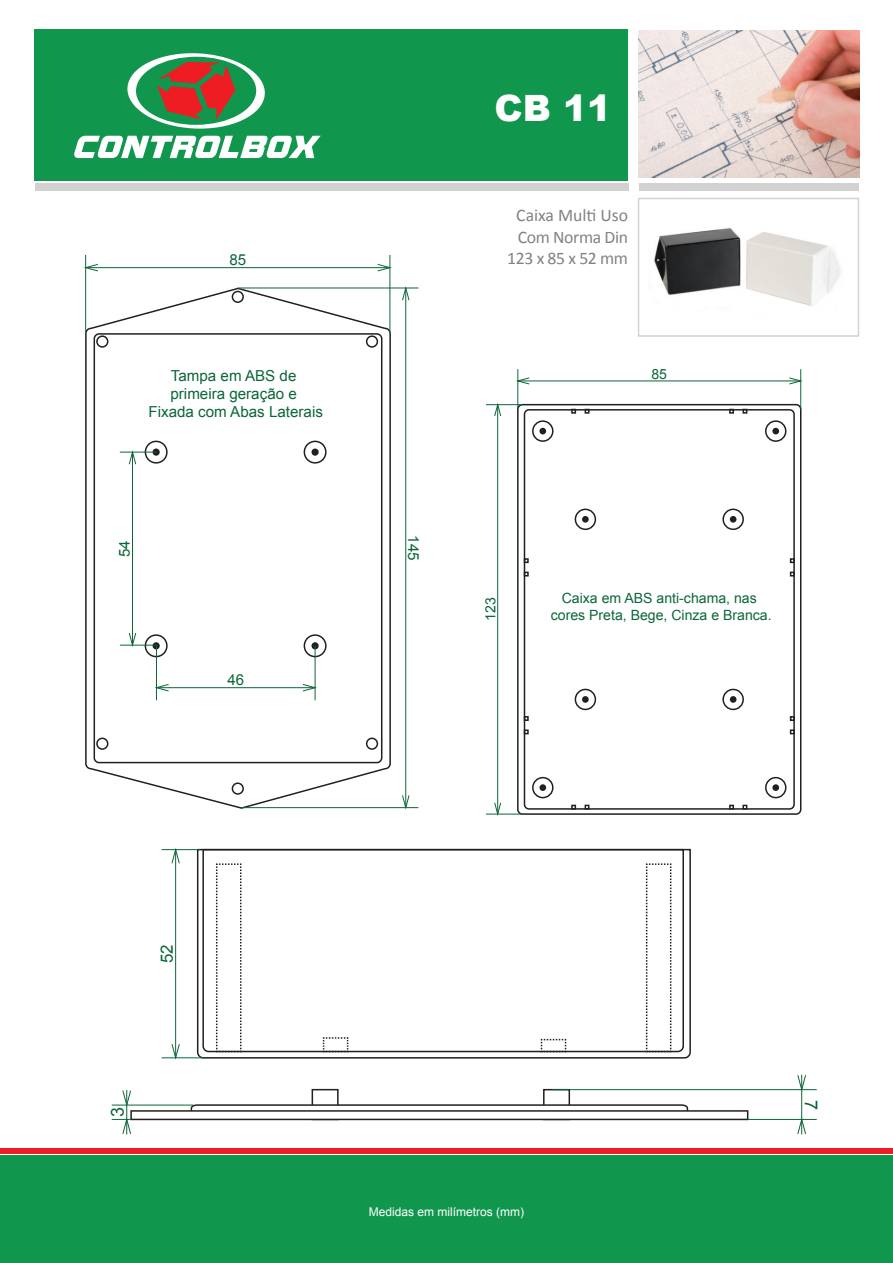
<style>
.page{position:relative;width:893px;height:1263px;background:#fff}
.page>*{position:absolute;margin:0;border:0;box-sizing:border-box;transform-origin:0 0}
.t1{font:900 36.3px "Arial";color:#fff}
.t2{font:18px "Arial";color:#0c6638}
.t3{font:17.7px/21.3px "Calibri";letter-spacing:-.02em;color:#808285;text-align:center}
.t4{font:16.95px "Arial";color:#0c6638}
.t5{font:15.15px/18.1px "Arial";color:#0c6638;text-align:center}
.t6{font:14.1px "Arial";color:#0c6638}
.t7{font:12px "Arial";color:#fff}
</style>
<div class="page">
<div style="left:34px;top:29px;width:594px;height:152px;background:#11964e"></div>
<div style="left:639px;top:183px;width:219px;height:8px;background:#d3d2d2"></div>
<div style="left:638px;top:198px;width:221px;height:139px;border:2px solid #d3d2d2"></div>
<div style="left:35px;top:183px;width:593px;height:8px;background:#d3d2d2"></div>
<div style="left:0;top:1156px;width:893px;height:107px;background:#11964e"></div>
<div style="left:0;top:1148px;width:893px;height:6px;background:#ee1d23"></div>
<img style="left:639px;top:30px;width:220px;height:147px">
<svg style="left:127px;top:53px;width:138px;height:76px"></svg>
<svg style="left:74px;top:136px;width:247px;height:22px"></svg>
<div style="left:517px;top:404px;width:284px;height:411px;border:2px solid #231f20;border-radius:5px"></div>
<div style="left:524px;top:409px;width:271px;height:401px;border:2px solid #231f20;border-radius:5px"></div>
<svg style="left:524px;top:558px;width:5px;height:5px"></svg>
<svg style="left:524px;top:572px;width:5px;height:4px"></svg>
<svg style="left:524px;top:716px;width:5px;height:5px"></svg>
<svg style="left:524px;top:729px;width:5px;height:5px"></svg>
<svg style="left:790px;top:716px;width:5px;height:5px"></svg>
<svg style="left:790px;top:729px;width:5px;height:5px"></svg>
<svg style="left:790px;top:558px;width:5px;height:5px"></svg>
<svg style="left:790px;top:572px;width:5px;height:4px"></svg>
<svg style="left:742px;top:409px;width:5px;height:5px"></svg>
<svg style="left:729px;top:409px;width:5px;height:5px"></svg>
<svg style="left:585px;top:409px;width:4px;height:5px"></svg>
<svg style="left:571px;top:409px;width:5px;height:5px"></svg>
<svg style="left:742px;top:805px;width:5px;height:4px"></svg>
<svg style="left:729px;top:805px;width:5px;height:4px"></svg>
<svg style="left:585px;top:805px;width:4px;height:4px"></svg>
<svg style="left:571px;top:805px;width:5px;height:4px"></svg>
<div style="left:575px;top:509px;width:21px;height:21px;border:2px solid #231f20;border-radius:50%"></div>
<div style="left:582px;top:516px;width:7px;height:7px;background:#231f20;border-radius:50%"></div>
<div style="left:575px;top:689px;width:21px;height:21px;border:2px solid #231f20;border-radius:50%"></div>
<div style="left:582px;top:696px;width:7px;height:7px;background:#231f20;border-radius:50%"></div>
<div style="left:722px;top:509px;width:22px;height:21px;border:2px solid #231f20;border-radius:50%"></div>
<div style="left:730px;top:516px;width:6px;height:7px;background:#231f20;border-radius:50%"></div>
<svg style="left:723px;top:689px;width:20px;height:20px"></svg>
<div style="left:722px;top:689px;width:22px;height:21px;border:2px solid #231f20;border-radius:50%"></div>
<div style="left:730px;top:696px;width:6px;height:7px;background:#231f20;border-radius:50%"></div>
<svg style="left:533px;top:421px;width:20px;height:20px"></svg>
<div style="left:532px;top:420px;width:22px;height:22px;border:2px solid #231f20;border-radius:50%"></div>
<div style="left:539px;top:428px;width:7px;height:6px;background:#231f20;border-radius:50%"></div>
<div style="left:765px;top:420px;width:21px;height:22px;border:2px solid #231f20;border-radius:50%"></div>
<div style="left:772px;top:428px;width:7px;height:6px;background:#231f20;border-radius:50%"></div>
<div style="left:765px;top:777px;width:21px;height:21px;border:2px solid #231f20;border-radius:50%"></div>
<div style="left:772px;top:784px;width:7px;height:7px;background:#231f20;border-radius:50%"></div>
<div style="left:532px;top:777px;width:22px;height:21px;border:2px solid #231f20;border-radius:50%"></div>
<div style="left:539px;top:784px;width:7px;height:7px;background:#231f20;border-radius:50%"></div>
<hr style="left:486px;top:814px;width:36px;height:1px;background:#0c6638">
<hr style="left:486px;top:404px;width:36px;height:1px;background:#0c6638">
<hr style="left:497px;top:405px;width:1px;height:409px;background:#0c6638">
<svg style="left:494px;top:802px;width:8px;height:14px"></svg>
<svg style="left:494px;top:403px;width:8px;height:14px"></svg>
<hr style="left:517px;top:369px;width:1px;height:40px;background:#0c6638">
<hr style="left:800px;top:369px;width:1px;height:40px;background:#0c6638">
<hr style="left:518px;top:381px;width:283px;height:1px;background:#0c6638">
<svg style="left:516px;top:377px;width:14px;height:8px"></svg>
<svg style="left:788px;top:377px;width:15px;height:8px"></svg>
<svg style="left:86px;top:328px;width:304px;height:441px"></svg>
<div style="left:85px;top:328px;width:306px;height:441px;border:2px solid #231f20;border-radius:5px"></div>
<div style="left:94px;top:334px;width:288px;height:428px;background:#fff;border-radius:5px"></div>
<div style="left:94px;top:333px;width:288px;height:430px;border:2px solid #231f20;border-radius:5px"></div>
<div style="left:145px;top:441px;width:23px;height:23px;border:2px solid #231f20;border-radius:50%"></div>
<svg style="left:153px;top:448px;width:7px;height:8px"></svg>
<svg style="left:145px;top:635px;width:22px;height:21px"></svg>
<div style="left:145px;top:634px;width:23px;height:23px;border:2px solid #231f20;border-radius:50%"></div>
<svg style="left:153px;top:642px;width:7px;height:7px"></svg>
<div style="left:304px;top:441px;width:23px;height:23px;border:2px solid #231f20;border-radius:50%"></div>
<div style="left:311px;top:448px;width:8px;height:8px;background:#231f20;border-radius:50%"></div>
<div style="left:304px;top:634px;width:23px;height:23px;border:2px solid #231f20;border-radius:50%"></div>
<svg style="left:311px;top:642px;width:8px;height:7px"></svg>
<div style="left:96px;top:335px;width:12px;height:13px;border:2px solid #231f20;border-radius:50%"></div>
<div style="left:366px;top:335px;width:12px;height:13px;border:2px solid #231f20;border-radius:50%"></div>
<div style="left:96px;top:737px;width:12px;height:13px;border:2px solid #231f20;border-radius:50%"></div>
<div style="left:366px;top:737px;width:12px;height:13px;border:2px solid #231f20;border-radius:50%"></div>
<div style="left:232px;top:782px;width:12px;height:13px;border:2px solid #231f20;border-radius:50%"></div>
<div style="left:232px;top:291px;width:12px;height:12px;border:2px solid #231f20;border-radius:50%"></div>
<hr style="left:85px;top:255px;width:1px;height:77px;background:#0c6638">
<hr style="left:390px;top:255px;width:1px;height:77px;background:#0c6638">
<hr style="left:86px;top:267px;width:304px;height:1px;background:#0c6638">
<svg style="left:84px;top:263px;width:15px;height:9px"></svg>
<svg style="left:377px;top:263px;width:15px;height:9px"></svg>
<hr style="left:238px;top:288px;width:180px;height:1px;background:#0c6638">
<hr style="left:241px;top:807px;width:177px;height:1px;background:#0c6638">
<hr style="left:405px;top:288px;width:1px;height:520px;background:#0c6638">
<svg style="left:402px;top:286px;width:8px;height:15px"></svg>
<svg style="left:402px;top:794px;width:8px;height:16px"></svg>
<hr style="left:120px;top:645px;width:36px;height:1px;background:#0c6638">
<hr style="left:120px;top:452px;width:36px;height:1px;background:#0c6638">
<hr style="left:132px;top:452px;width:1px;height:193px;background:#0c6638">
<svg style="left:128px;top:633px;width:9px;height:14px"></svg>
<svg style="left:128px;top:450px;width:9px;height:15px"></svg>
<hr style="left:156px;top:645px;width:1px;height:55px;background:#0c6638">
<hr style="left:315px;top:645px;width:1px;height:55px;background:#0c6638">
<hr style="left:156px;top:687px;width:159px;height:1px;background:#0c6638">
<svg style="left:154px;top:684px;width:15px;height:8px"></svg>
<svg style="left:302px;top:683px;width:15px;height:9px"></svg>
<div style="left:312px;top:1089px;width:27px;height:31px;background:#fff;border:2px solid #231f20"></div>
<div style="left:543px;top:1089px;width:27px;height:31px;background:#fff;border:2px solid #231f20"></div>
<svg style="left:190px;top:1103px;width:499px;height:7px"></svg>
<div style="left:130px;top:1110px;width:618px;height:10px;background:#fff;border:2px solid #231f20"></div>
<hr style="left:112px;top:1105px;width:81px;height:1px;background:#0c6638">
<hr style="left:126px;top:1090px;width:1px;height:44px;background:#0c6638">
<svg style="left:112px;top:1116px;width:20px;height:19px"></svg>
<svg style="left:122px;top:1090px;width:10px;height:18px"></svg>
<hr style="left:553px;top:1089px;width:264px;height:1px;background:#0c6638">
<hr style="left:748px;top:1119px;width:69px;height:1px;background:#0c6638">
<hr style="left:801px;top:1075px;width:1px;height:59px;background:#0c6638">
<svg style="left:797px;top:1074px;width:9px;height:18px"></svg>
<svg style="left:797px;top:1116px;width:9px;height:19px"></svg>
<svg style="left:196px;top:848px;width:495px;height:211px"></svg>
<hr style="left:162px;top:1057px;width:43px;height:1px;background:#0c6638">
<hr style="left:162px;top:849px;width:38px;height:1px;background:#0c6638">
<hr style="left:175px;top:850px;width:1px;height:208px;background:#0c6638">
<svg style="left:171px;top:1043px;width:9px;height:17px"></svg>
<svg style="left:171px;top:848px;width:9px;height:16px"></svg>
<svg style="left:202px;top:848px;width:483px;height:205px"></svg>
<img style="left:654px;top:228px;width:187px;height:78px">
<p class="t5" style="left:229px;top:251px;width:18px">85</p>
<h1 class="t1" style="left:495px;top:82px;width:118px">CB 11</h1>
<p class="t3" style="left:507px;top:205px;width:122px">Caixa Multi Uso<br>Com Norma Din<br>123 x 85 x 52 mm</p>
<p class="t5" style="left:171px;top:367px;width:127px">Tampa em ABS de</p>
<p class="t6" style="left:651px;top:364px;width:17px">85</p>
<p class="t5" style="left:149px;top:385px;width:176px">primeira geração e<br>Fixada com Abas Laterais</p>
<p class="t5" style="left:116px;top:557px;width:18px;rotate:-90deg">54</p>
<p class="t5" style="left:227px;top:671px;width:18px">46</p>
<p class="t5" style="left:422px;top:535px;width:27px;rotate:90deg">145</p>
<p class="t6" style="left:562px;top:589px;width:196px">Caixa em ABS anti-chama, nas</p>
<p class="t6" style="left:481px;top:621px;width:25px;rotate:-90deg">123</p>
<p class="t6" style="left:551px;top:606px;width:222px">cores Preta, Bege, Cinza e Branca.</p>
<p class="t4" style="left:156px;top:963px;width:20px;rotate:-90deg">52</p>
<p class="t2" style="left:106px;top:1117px;width:12px;rotate:-90deg">3</p>
<p class="t7" style="left:369px;top:1203px;width:157px">Medidas em milímetros (mm)</p>
<p class="t2" style="left:823px;top:1099px;width:12px;rotate:90deg">7</p>
</div>
